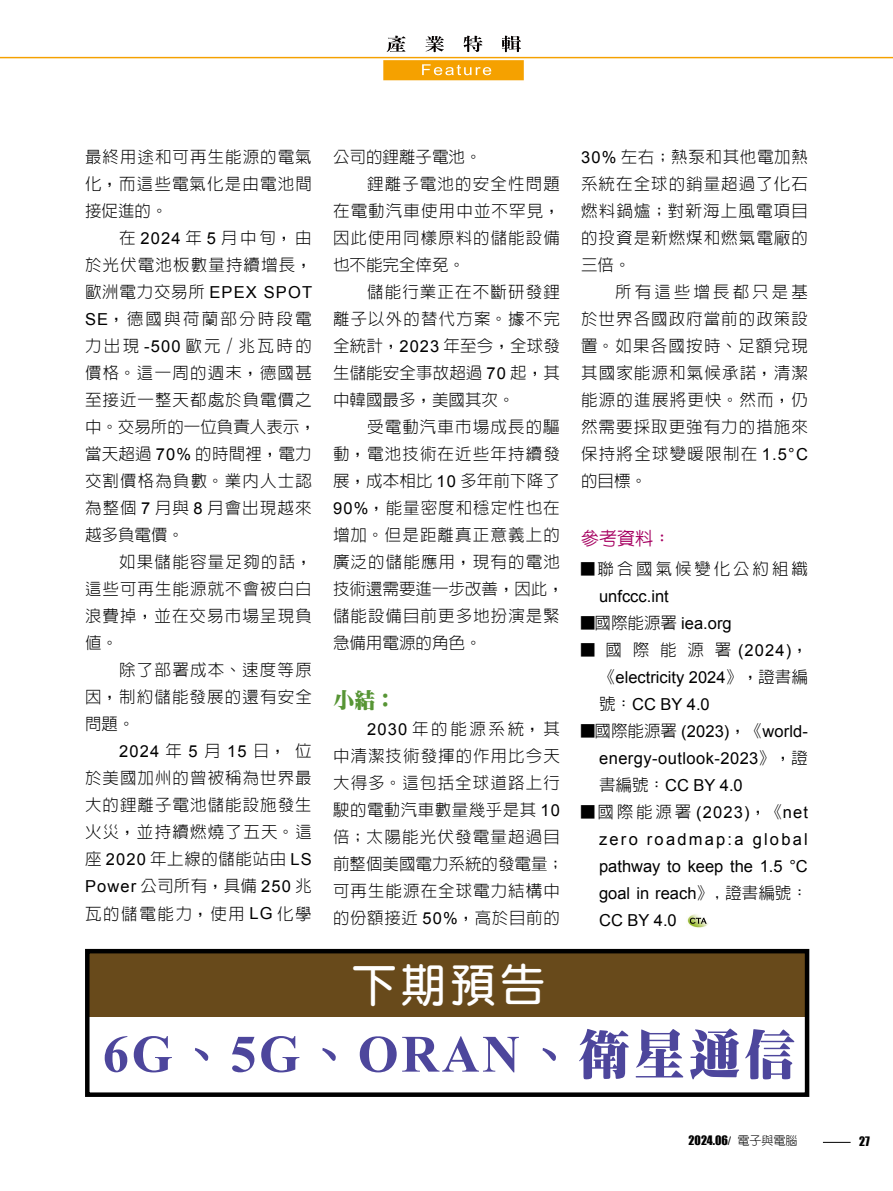
<style>
.page{position:relative;width:893px;height:1191px;background:#fff}
.page>*{position:absolute;margin:0;border:0;box-sizing:border-box;transform-origin:0 0}
.t1{font:700 52.5px "Times New Roman";letter-spacing:.05em;color:#4d469c}
.t2{font:700 45px "Yen Round";color:#fff}
.t3{font:900 21px "Inn Ming";color:#579535}
.t4{font:500 18px "Yen Round";color:#a60061}
.t5{font:300 16.5px/27px "Lin Gothic";letter-spacing:.06em;color:#000;text-align:justify}
.t6{font:16.5px/27px "Arial";letter-spacing:.005em;color:#000}
.t7{font:300 16.5px "Lin Gothic";color:#000}
.t8{font:16.5px "Arial";letter-spacing:.07em;color:#000}
.t9{font:300 16.5px "Lin Gothic";letter-spacing:.005em;color:#000}
.t10{font:16.5px "Arial";letter-spacing:.025em;color:#000}
.t11{font:16.5px "Arial";letter-spacing:.135em;color:#000}
.t12{font:300 16.5px "Lin Gothic";letter-spacing:.01em;color:#000}
.t13{font:300 16.5px "Lin Gothic";letter-spacing:.1em;color:#000}
.t14{font:300 16.5px "Lin Gothic";letter-spacing:.175em;color:#000}
.t15{font:12px "Impact";color:#000}
.s1{font-family:"Arial";font-weight:400}
.s2{font-family:"Lin Gothic";font-weight:300}
.s3{font-size:13.5px}
.s4{font-family:"Lin Gothic";font-weight:300;font-size:13.5px}
.s5{font-family:"Inn Ming";font-weight:900}
.s6{font-family:"Arial"}
.s7{font-family:"New Gothic";font-weight:300}
</style>
<div class="page">
<img style="left:19px;top:35px;width:874px;height:46px">
<img style="left:422px;top:64px;width:69px;height:11px">
<img style="left:388px;top:36px;width:122px;height:16px">
<svg style="left:823px;top:1142px;width:28px;height:1px"></svg>
<img style="left:0;top:56px;width:19px;height:3px">
<img style="left:687px;top:914px;width:22px;height:14px">
<img style="left:690px;top:917px;width:17px;height:6px">
<div style="left:87px;top:951px;width:720px;height:65px;background:#684a1b"></div>
<div style="left:85px;top:949px;width:724px;height:148px;border:4px solid #000"></div>
<p class="t5" style="left:85px;top:144px;width:228px">最終用途和可再生能源的電氣化，而這些電氣化是由電池間接促進的。</p>
<p class="t5" style="left:85px;top:225px;width:228px;text-align:right">在 <span class="s1">2024</span> 年 <span class="s1">5</span> 月中旬，由<br>於光伏電池板數量持續增長，</p>
<p class="t8" style="left:85px;top:281px;width:229px"><span class="s2">歐洲電力交易所</span> EPEX SPOT</p>
<p class="t5" style="left:85px;top:306px;width:232px;text-align:left"><span class="s1">SE</span>，德國與荷蘭部分時段電力出現 <span class="s1">-500</span> 歐元 /兆瓦時的價格。這一周的週末，德國甚至接近一整天都處於負電價之中。交易所的一位負責人表示，當天超過 <span class="s1">70%</span> 的時間裡，電力交割價格為負數。業內人士認為整個 <span class="s1">7</span> 月與 <span class="s1">8</span> 月會出現越來越多負電價。</p>
<p class="t5" style="left:85px;top:549px;width:228px;text-indent:34px">如果儲能容量足夠的話，這些可再生能源就不會被白白浪費掉，並在交易市場呈現負值。</p>
<p class="t5" style="left:85px;top:656px;width:228px;text-indent:34px">除了部署成本、速度等原因，制約儲能發展的還有安全問題。</p>
<p class="t6" style="left:119px;top:738px;width:194px">2024<span class="s2">年</span>5<span class="s2">月</span>15<span class="s2">日，位</span></p>
<p class="t5" style="left:85px;top:764px;width:228px">於美國加州的曾被稱為世界最大的鋰離子電池儲能設施發生火災，並持續燃燒了五天。這座 <span class="s1">2020</span> 年上線的儲能站由 <span class="s1">LS</span></p>
<p class="t8" style="left:85px;top:875px;width:228px">Power <span class="s2">公司所有，具備</span> 250 <span class="s2">兆</span></p>
<p class="t13" style="left:85px;top:905px;width:228px">瓦的儲電能力，使用 <span class="s1">LG</span> 化學</p>
<p class="t7" style="left:333px;top:149px;width:150px">公司的鋰離子電池。</p>
<p class="t5" style="left:367px;top:170px;width:194px">鋰離子電池的安全性問題</p>
<p class="t5" style="left:333px;top:197px;width:228px">在電動汽車使用中並不罕見，</p>
<p class="t5" style="left:333px;top:224px;width:228px">因此使用同樣原料的儲能設備</p>
<p class="t7" style="left:333px;top:257px;width:134px">也不能完全倖免。</p>
<p class="t5" style="left:367px;top:278px;width:194px">儲能行業正在不斷研發鋰</p>
<p class="t5" style="left:333px;top:305px;width:228px">離子以外的替代方案。據不完</p>
<p class="t12" style="left:333px;top:338px;width:228px">全統計，<span class="s1">2023</span> 年至今，全球發</p>
<p class="t9" style="left:333px;top:365px;width:228px">生儲能安全事故超過 <span class="s1">70</span> 起，其</p>
<p class="t7" style="left:333px;top:392px;width:183px">中韓國最多，美國其次。</p>
<p class="t5" style="left:367px;top:413px;width:194px">受電動汽車市場成長的驅</p>
<p class="t5" style="left:333px;top:440px;width:228px">動，電池技術在近些年持續發</p>
<p class="t9" style="left:333px;top:473px;width:228px">展，成本相比 <span class="s1">10</span> 多年前下降了</p>
<p class="t5" style="left:333px;top:494px;width:228px"><span class="s1">90%</span>，能量密度和穩定性也在</p>
<p class="t5" style="left:333px;top:521px;width:228px">增加。但是距離真正意義上的</p>
<p class="t5" style="left:333px;top:548px;width:228px">廣泛的儲能應用，現有的電池</p>
<p class="t7" style="left:333px;top:581px;width:232px">技術還需要進一步改善，因此，</p>
<p class="t5" style="left:333px;top:602px;width:228px">儲能設備目前更多地扮演是緊</p>
<p class="t7" style="left:333px;top:635px;width:150px">急備用電源的角色。</p>
<p class="t3" style="left:333px;top:688px;width:65px">小結：</p>
<p class="t5" style="left:333px;top:715px;width:228px;text-indent:34px"><span class="s1">2030</span> 年的能源系統，其中清潔技術發揮的作用比今天大得多。這包括全球道路上行駛的電動汽車數量幾乎是其 <span class="s1">10</span>倍 ; 太陽能光伏發電量超過目前整個美國電力系統的發電量 ;可再生能源在全球電力結構中的份額接近 <span class="s1">50%</span>，高於目前的</p>
<h2 class="t2" style="left:352px;top:962px;width:195px">下期預告</h2>
<p class="t5" style="left:581px;top:144px;width:228px"><span class="s1">30%</span> 左右 ; 熱泵和其他電加熱系統在全球的銷量超過了化石燃料鍋爐 ; 對新海上風電項目的投資是新燃煤和燃氣電廠的三倍。</p>
<p class="t5" style="left:581px;top:279px;width:228px;text-indent:34px">所有這些增長都只是基於世界各國政府當前的政策設置。如果各國按時、足額兌現其國家能源和氣候承諾，清潔能源的進展將更快。然而，仍然需要採取更強有力的措施來保持將全球變暖限制在 <span class="s1">1.5°C</span>的目標。</p>
<p class="t4" style="left:581px;top:529px;width:91px">參考資料：</p>
<p class="t14" style="left:581px;top:561px;width:228px"><span class="s3">█</span>聯合國氣候變化公約組織</p>
<p class="t6" style="left:581px;top:583px;width:152px;text-indent:18px">unfccc.int<br><span class="s4">█</span><span class="s2">國際能源署</span> iea.org</p>
<p class="t5" style="left:581px;top:636px;width:228px"><span class="s3">█</span> 國 際 能 源 署 <span class="s1">(2024)</span>，</p>
<p class="t6" style="left:599px;top:664px;width:210px"><span class="s2">《</span>electricity 2024<span class="s2">》，證書編</span></p>
<p class="t6" style="left:599px;top:691px;width:112px"><span class="s2">號：</span>CC BY 4.0</p>
<p class="t6" style="left:581px;top:718px;width:228px"><span class="s4">█</span><span class="s2">國際能源署</span> (2023)<span class="s2">，《</span>world-</p>
<p class="t10" style="left:599px;top:747px;width:210px">energy-outlook-2023<span class="s2">》，證</span></p>
<p class="t6" style="left:599px;top:772px;width:145px"><span class="s2">書編號：</span>CC BY 4.0</p>
<p class="t6" style="left:581px;top:799px;width:228px"><span class="s4">█</span> <span class="s2">國際能源署</span> (2023)<span class="s2">，《</span>net</p>
<p class="t11" style="left:599px;top:828px;width:210px">zero roadmap:a global</p>
<p class="t6" style="left:599px;top:853px;width:210px">pathway to keep the 1.5 °C</p>
<p class="t6" style="left:599px;top:880px;width:210px">goal in reach<span class="s2">》, 證書編號：</span></p>
<p class="t6" style="left:599px;top:907px;width:79px">CC BY 4.0</p>
<h1 class="t1" style="left:103px;top:1017px;width:694px">6G<span class="s5">、</span>5G<span class="s5">、</span>ORAN<span class="s5">、衛星通信</span></h1>
<p class="t15" style="left:689px;top:1131px;width:110px">2024.06<span class="s6">/</span> <span class="s7">電子與電腦</span></p>
<p class="t15" style="left:859px;top:1132px;width:12px">27</p>
</div>
